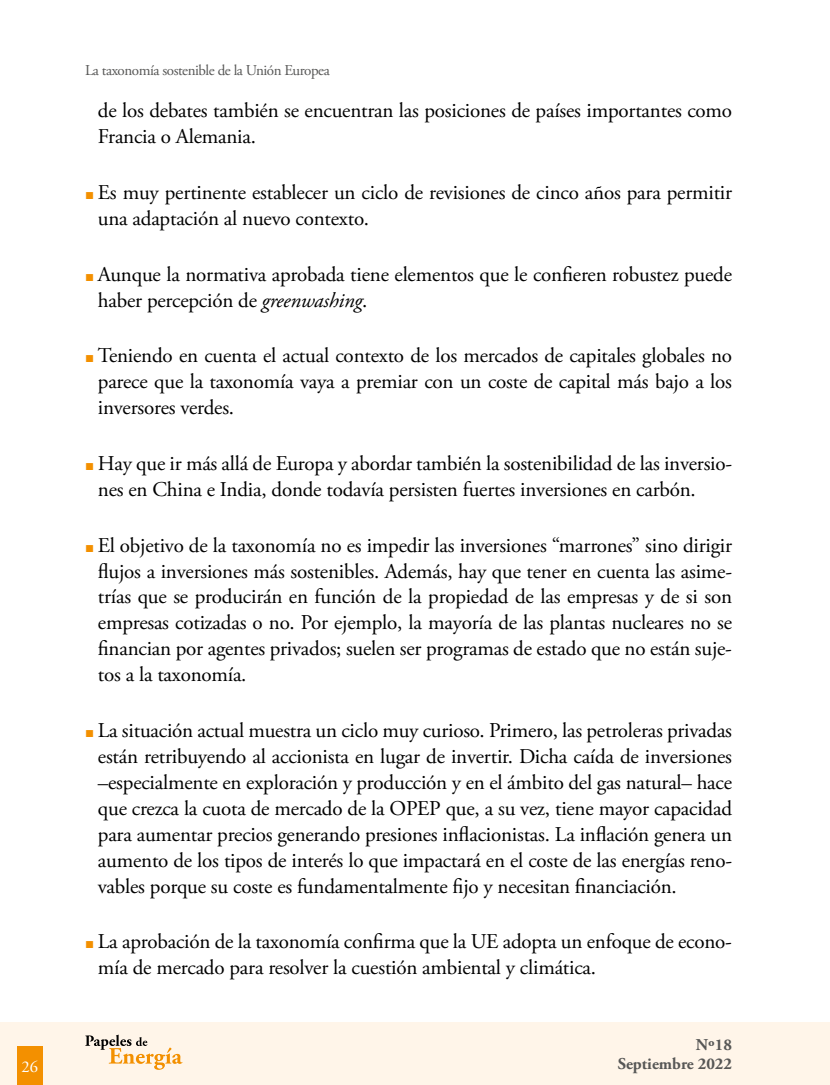
<style>
.page{position:relative;width:830px;height:1085px;background:#fff}
.page>*{position:absolute;margin:0;border:0;box-sizing:border-box;transform-origin:0 0}
.t1{font:21px/26px "Adobe Garamond Pro";letter-spacing:-.01em;color:#000}
.t2{font:700 16.5px "Adobe Garamond Pro";color:#575756}
.t3{font:16.5px "Adobe Garamond Pro";color:#fff}
.t4{font:15px "Adobe Garamond Pro";letter-spacing:-.03em;color:#575756}
.s1{font-family:"Arial";font-size:15px;color:#f39000}
.s2{font-style:italic}
</style>
<div class="page">
<div style="left:0;top:1021px;width:829px;height:63px;background:#fff5e9"></div>
<svg style="left:85px;top:1034px;width:97px;height:35px"></svg>
<div style="left:17px;top:1046px;width:26px;height:38px;background:#f39000"></div>
<p class="t4" style="left:85px;top:62px;width:246px">La taxonomía sostenible de la Unión Europea</p>
<p class="t1" style="left:98px;top:98px;width:635px">de los debates también se encuentran las posiciones de países importantes como<br>Francia o Alemania.</p>
<p class="t1" style="left:98px;top:180px;width:635px;text-indent:-13px"><span class="s1">■</span> Es muy pertinente establecer un ciclo de revisiones de cinco años para permitir una adaptación al nuevo contexto.</p>
<p class="t1" style="left:98px;top:262px;width:635px;text-indent:-13px"><span class="s1">■</span> Aunque la normativa aprobada tiene elementos que le confieren robustez puede haber percepción de <span class="s2">greenwashing</span>.</p>
<p class="t1" style="left:98px;top:343px;width:635px;text-align:justify;text-indent:-13px"><span class="s1">■</span> Teniendo en cuenta el actual contexto de los mercados de capitales globales no parece que la taxonomía vaya a premiar con un coste de capital más bajo a los inversores verdes.</p>
<p class="t1" style="left:98px;top:451px;width:635px;text-indent:-13px"><span class="s1">■</span> Hay que ir más allá de Europa y abordar también la sostenibilidad de las inversio&shy;nes en China e India, donde todavía persisten fuertes inversiones en carbón.</p>
<p class="t1" style="left:98px;top:532px;width:635px;text-align:justify;text-indent:-13px"><span class="s1">■</span> El objetivo de la taxonomía no es impedir las inversiones “marrones” sino dirigir flujos a inversiones más sostenibles. Además, hay que tener en cuenta las asime&shy;trías que se producirán en función de la propiedad de las empresas y de si son empresas cotizadas o no. Por ejemplo, la mayoría de las plantas nucleares no se financian por agentes privados; suelen ser programas de estado que no están suje&shy;tos a la taxonomía.</p>
<p class="t1" style="left:98px;top:718px;width:635px;text-align:justify;text-indent:-13px"><span class="s1">■</span> La situación actual muestra un ciclo muy curioso. Primero, las petroleras privadas están retribuyendo al accionista en lugar de invertir. Dicha caída de inversiones –especialmente en exploración y producción y en el ámbito del gas natural– hace que crezca la cuota de mercado de la OPEP que, a su vez, tiene mayor capacidad para aumentar precios generando presiones inflacionistas. La inflación genera un aumento de los tipos de interés lo que impactará en el coste de las energías reno&shy;vables porque su coste es fundamentalmente fijo y necesitan financiación.</p>
<p class="t1" style="left:98px;top:929px;width:635px;text-indent:-13px"><span class="s1">■</span> La aprobación de la taxonomía confirma que la UE adopta un enfoque de econo&shy;mía de mercado para resolver la cuestión ambiental y climática.</p>
<p class="t2" style="left:695px;top:1034px;width:38px">Nº18</p>
<p class="t3" style="left:22px;top:1056px;width:18px">26</p>
<p class="t2" style="left:617px;top:1054px;width:116px">Septiembre 2022</p>
</div>
